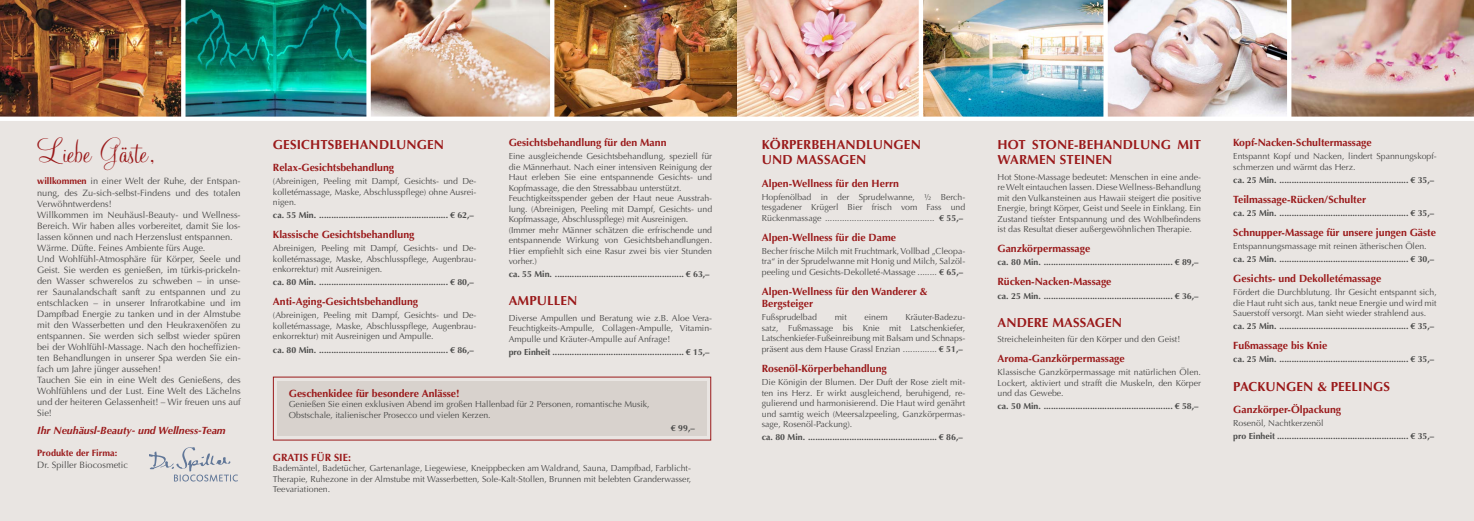
<style>
.page{position:relative;width:1474px;height:521px;background:#fff}
.page>*{position:absolute;margin:0;border:0;box-sizing:border-box;transform-origin:0 0}
.t1{font:33.25px "Mahogany Script Std";color:#9a191a}
.t2{font:700 13.12px/15.8px "Optima";letter-spacing:.01em;color:#9a191a}
.t3{font:700 10.5px/12.6px "Optima";color:#9a191a}
.t4{font:italic 700 10.5px "Optima";color:#9a191a}
.t5{font:9.19px/11px "Optima";color:#4a4a49}
.t6{font:700 9.19px "Optima";color:#9a191a}
.t7{font:8.75px/10.5px "Optima";color:#4a4a49;text-align:justify}
.t8{font:700 8.75px "Optima";color:#4a4a49}
.s1{font-weight:700;color:#9a191a}
.s2{font-family:"Optima LT Std"}
.s3{font-family:"Optima LT Std";font-weight:700}
.s4{font-weight:700}
</style>
<div class="page">
<div style="left:0;top:0;width:1473px;height:521px;background:#e9e5e2"></div>
<img style="left:0;top:0;width:1473px;height:117px">
<hr style="left:0;top:117px;width:1473px;height:4px;background:#fff">
<svg style="left:181px;top:0;width:4px;height:117px"></svg>
<div style="left:366px;top:0;width:5px;height:119px;background:#fff"></div>
<hr style="left:550px;top:0;width:4px;height:119px;background:#fff">
<div style="left:918px;top:0;width:5px;height:119px;background:#fff"></div>
<svg style="left:1103px;top:0;width:4px;height:117px"></svg>
<div style="left:1286px;top:0;width:5px;height:119px;background:#fff"></div>
<div style="left:277px;top:381px;width:429px;height:55px;background:#d8d2cd"></div>
<svg style="left:150px;top:447px;width:88px;height:34px"></svg>
<h1 class="t1" style="left:37px;top:131px;width:122px">Liebe Gäste,</h1>
<p class="t5" style="left:37px;top:176px;width:205px"><span class="s1">willkommen</span> in einer Welt der Ruhe, der Entspan&shy;nung, des Zu-sich-selbst-Findens und des totalen Verwöhntwerdens!<br>Willkommen im Neuhäusl-Beauty- und Wellness-Bereich. Wir haben alles vorbereitet, damit Sie los&shy;lassen können und nach Herzenslust entspannen.<br>Wärme. Düfte. Feines Ambiente fürs Auge.<br>Und Wohlfühl-Atmosphäre für Körper, Seele und Geist. Sie werden es genießen, im türkis-prickeln&shy;den Wasser schwerelos zu schweben – in unse&shy;rer Saunalandschaft sanft zu entspannen und zu entschlacken – in unserer Infrarotkabine und im Dampfbad Energie zu tanken und in der Almstube mit den Wasserbetten und den Heukraxenöfen zu entspannen. Sie werden sich selbst wieder spüren bei der Wohlfühl-Massage. Nach den hocheffizien&shy;ten Behandlungen in unserer Spa werden Sie ein&shy;fach um Jahre jünger aussehen!<br>Tauchen Sie ein in eine Welt des Genießens, des Wohlfühlens und der Lust. Eine Welt des Lächelns und der heiteren Gelassenheit! – Wir freuen uns auf Sie!</p>
<p class="t4" style="left:37px;top:424px;width:190px">Ihr Neuhäusl-Beauty- und Wellness-Team</p>
<p class="t6" style="left:37px;top:448px;width:81px">Produkte der Firma:</p>
<p class="t5" style="left:37px;top:459px;width:92px">Dr. Spiller Biocosmetic</p>
<h2 class="t2" style="left:273px;top:136px;width:172px">GESICHTSBEHANDLUNGEN</h2>
<p class="t3" style="left:273px;top:161px;width:123px">Relax-Gesichtsbehandlung</p>
<p class="t7" style="left:273px;top:176px;width:205px">(Abreinigen, Peeling mit Dampf, Gesichts- und De&shy;kolletémassage, Maske, Abschlusspflege) ohne Ausrei&shy;nigen.</p>
<p class="t8" style="left:273px;top:210px;width:202px">ca. 55 Min. ..................................................... € 62,–</p>
<p class="t3" style="left:273px;top:228px;width:143px">Klassische Gesichtsbehandlung</p>
<p class="t7" style="left:273px;top:243px;width:205px">Abreinigen, Peeling mit Dampf, Gesichts- und De&shy;kolletémassage, Maske, Abschlusspflege, Augenbrau&shy;enkorrektur) mit Ausreinigen.</p>
<p class="t8" style="left:273px;top:277px;width:202px">ca. 80 Min. ..................................................... € 80,–</p>
<p class="t3" style="left:273px;top:296px;width:147px">Anti-Aging-Gesichtsbehandlung</p>
<p class="t7" style="left:273px;top:310px;width:205px">(Abreinigen, Peeling mit Dampf, Gesichts- und De&shy;kolletémassage, Maske, Abschlusspflege, Augenbrau&shy;enkorrektur) mit Ausreinigen und Ampulle.</p>
<p class="t8" style="left:273px;top:344px;width:202px">ca. 80 Min. ..................................................... € 86,–</p>
<p class="t3" style="left:508px;top:136px;width:159px">Gesichtsbehandlung für den Mann</p>
<p class="t7" style="left:508px;top:151px;width:205px;text-align:left">Eine ausgleichende Gesichtsbehandlung, speziell für die Männerhaut. Nach einer intensiven Reinigung der Haut erleben Sie eine entspannende Gesichts- und Kopfmassage, die den Stressabbau unterstützt.<br>Feuchtigkeitsspender geben der Haut neue Ausstrah&shy;lung. (Abreinigen, Peeling mit Dampf, Gesichts- und Kopfmassage, Abschlusspflege) mit Ausreinigen. (Immer mehr Männer schätzen die erfrischende und entspannende Wirkung von Gesichtsbehandlungen.<br>Hier empfiehlt sich eine Rasur zwei bis vier Stunden vorher.)</p>
<p class="t8" style="left:508px;top:269px;width:202px">ca. 55 Min. ..................................................... € 63,–</p>
<h2 class="t2" style="left:508px;top:293px;width:70px">AMPULLEN</h2>
<p class="t7" style="left:508px;top:313px;width:205px">Diverse Ampullen und Beratung wie z.B. Aloe Vera-Feuchtigkeits-Ampulle, Collagen-Ampulle, Vitamin-Ampulle und Kräuter-Ampulle auf Anfrage!</p>
<p class="t8" style="left:508px;top:347px;width:202px">pro Einheit ...................................................... € 15,–</p>
<p class="t3" style="left:289px;top:387px;width:172px">Geschenkidee für besondere Anlässe!</p>
<p class="t7" style="left:289px;top:399px;width:362px">Genießen Sie einen exklusiven Abend im großen Hallenbad für 2 Personen, romantische Musik,<br>Obstschale, italienischer Prosecco und vielen Kerzen.</p>
<p class="t8" style="left:671px;top:423px;width:25px"><span class="s2">€</span> 99,–</p>
<p class="t3" style="left:273px;top:451px;width:79px">GRATIS FÜR SIE:</p>
<p class="t7" style="left:273px;top:463px;width:420px">Bademäntel, Badetücher, Gartenanlage, Liegewiese, Kneippbecken am Waldrand, Sauna, Dampfbad, Farblicht-Therapie, Ruhezone in der Almstube mit Wasserbetten, Sole-Kalt-Stollen, Brunnen mit belebten Granderwasser, Teevariationen.</p>
<h2 class="t2" style="left:761px;top:136px;width:161px">KÖRPERBEHANDLUNGEN<br>UND MASSAGEN</h2>
<p class="t3" style="left:761px;top:177px;width:139px">Alpen-Wellness für den Herrn</p>
<p class="t7" style="left:761px;top:192px;width:205px">Hopfenölbad in der Sprudelwanne, ½ Berch&shy;tesgadener Krügerl Bier frisch vom Fass und Rückenmassage ............................................. <span class="s3">€</span> <span class="s4">55,–</span></p>
<p class="t3" style="left:761px;top:231px;width:136px">Alpen-Wellness für die Dame</p>
<p class="t7" style="left:761px;top:246px;width:205px">Becher frische Milch mit Fruchtmark, Vollbad „Cleopa&shy;tra“ in der Sprudelwanne mit Honig und Milch, Salzöl&shy;peeling und Gesichts-Dekolleté-Massage ........ <span class="s3">€</span> <span class="s4">65,–</span></p>
<p class="t3" style="left:761px;top:285px;width:167px">Alpen-Wellness für den Wanderer &amp;<br>Bergsteiger</p>
<p class="t7" style="left:761px;top:312px;width:57px">Fußsprudelbad</p>
<p class="t7" style="left:834px;top:312px;width:14px">mit</p>
<p class="t7" style="left:864px;top:312px;width:25px">einem</p>
<p class="t7" style="left:761px;top:312px;width:205px;text-indent:144px">Kräuter-Badezu&shy;satz, Fußmassage bis Knie mit Latschenkiefer, Latschenkiefer-Fußeinreibung mit Balsam und Schnaps&shy;präsent aus dem Hause Grassl Enzian .............. <span class="s3">€</span> <span class="s4">51,–</span></p>
<p class="t3" style="left:761px;top:362px;width:126px">Rosenöl-Körperbehandlung</p>
<p class="t7" style="left:761px;top:377px;width:205px">Die Königin der Blumen. Der Duft der Rose zielt mit&shy;ten ins Herz. Er wirkt ausgleichend, beruhigend, re&shy;gulierend und harmonisierend. Die Haut wird genährt und samtig weich (Meersalzpeeling, Ganzkörpermas&shy;sage, Rosenöl-Packung).</p>
<p class="t8" style="left:761px;top:432px;width:202px">ca. 80 Min. ..................................................... € 86,–</p>
<h2 class="t2" style="left:997px;top:136px;width:205px">HOT STONE-BEHANDLUNG MIT<br>WARMEN STEINEN</h2>
<p class="t7" style="left:997px;top:172px;width:205px">Hot Stone-Massage bedeutet: Menschen in eine ande&shy;re Welt eintauchen lassen. Diese Wellness-Behandlung mit den Vulkansteinen aus Hawaii steigert die positive Energie, bringt Körper, Geist und Seele in Einklang. Ein Zustand tiefster Entspannung und des Wohlbefindens ist das Resultat dieser außergewöhnlichen Therapie.</p>
<p class="t3" style="left:997px;top:243px;width:94px">Ganzkörpermassage</p>
<p class="t8" style="left:997px;top:257px;width:202px">ca. 80 Min. ..................................................... € 89,–</p>
<p class="t3" style="left:997px;top:276px;width:115px">Rücken-Nacken-Massage</p>
<p class="t8" style="left:997px;top:290px;width:202px">ca. 25 Min. ..................................................... € 36,–</p>
<h2 class="t2" style="left:997px;top:315px;width:126px">ANDERE MASSAGEN</h2>
<p class="t7" style="left:997px;top:334px;width:184px">Streicheleinheiten für den Körper und den Geist!</p>
<p class="t3" style="left:997px;top:352px;width:129px">Aroma-Ganzkörpermassage</p>
<p class="t7" style="left:997px;top:367px;width:205px">Klassische Ganzkörpermassage mit natürlichen Ölen.<br>Lockert, aktiviert und strafft die Muskeln, den Körper und das Gewebe.</p>
<p class="t8" style="left:997px;top:401px;width:202px">ca. 50 Min. ..................................................... € 58,–</p>
<p class="t3" style="left:1233px;top:136px;width:140px">Kopf-Nacken-Schultermassage</p>
<p class="t7" style="left:1233px;top:151px;width:205px">Entspannt Kopf und Nacken, lindert Spannungskopf&shy;schmerzen und wärmt das Herz.</p>
<p class="t8" style="left:1233px;top:175px;width:202px">ca. 25 Min. ..................................................... € 35,–</p>
<p class="t3" style="left:1233px;top:193px;width:134px">Teilmassage-Rücken/Schulter</p>
<p class="t8" style="left:1233px;top:208px;width:202px">ca. 25 Min. ..................................................... € 35,–</p>
<p class="t3" style="left:1233px;top:226px;width:204px">Schnupper-Massage für unsere jungen Gäste</p>
<p class="t7" style="left:1233px;top:241px;width:195px">Entspannungsmassage mit reinen ätherischen Ölen.</p>
<p class="t8" style="left:1233px;top:254px;width:202px">ca. 25 Min. ..................................................... € 30,–</p>
<p class="t3" style="left:1233px;top:272px;width:150px">Gesichts- und Dekolletémassage</p>
<p class="t7" style="left:1233px;top:287px;width:205px">Fördert die Durchblutung. Ihr Gesicht entspannt sich, die Haut ruht sich aus, tankt neue Energie und wird mit Sauerstoff versorgt. Man sieht wieder strahlend aus.</p>
<p class="t8" style="left:1233px;top:321px;width:202px">ca. 25 Min. ..................................................... € 35,–</p>
<p class="t3" style="left:1233px;top:339px;width:95px">Fußmassage bis Knie</p>
<p class="t8" style="left:1233px;top:354px;width:202px">ca. 25 Min. ..................................................... € 35,–</p>
<h2 class="t2" style="left:1233px;top:378px;width:158px">PACKUNGEN &amp; PEELINGS</h2>
<p class="t3" style="left:1233px;top:403px;width:109px">Ganzkörper-Ölpackung</p>
<p class="t7" style="left:1233px;top:418px;width:92px">Rosenöl, Nachtkerzenöl</p>
<p class="t8" style="left:1233px;top:431px;width:202px">pro Einheit ...................................................... € 35,–</p>
</div>
